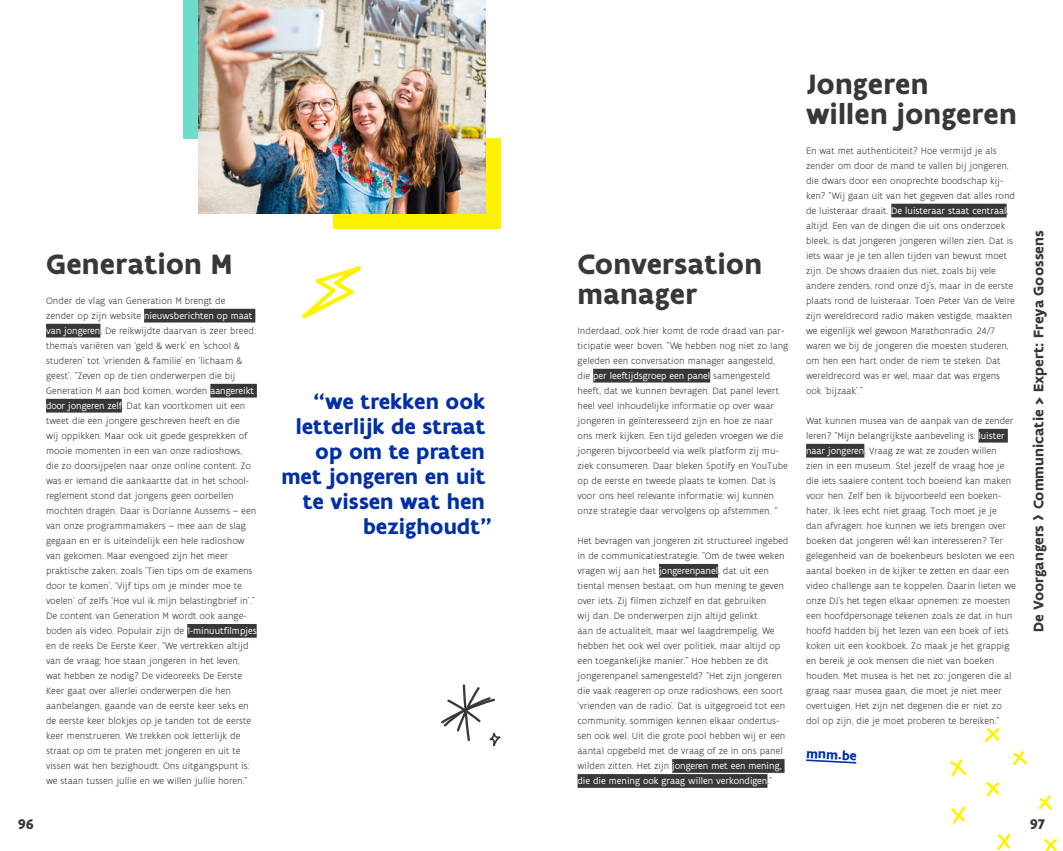
<style>
.page{position:relative;width:1063px;height:851px;background:#fff}
.page>*{position:absolute;margin:0;border:0;box-sizing:border-box;transform-origin:0 0}
.t1{font:700 30px/30px "Flanders Art Sans";color:#383839}
.t2{font:700 22.5px "Flanders Art Sans";color:#002fa7}
.t3{font:700 15px "Flanders Art Sans";color:#383839}
.t4{font:700 13.75px "Flanders Art Sans";color:#002fa7}
.t5{font:300 10px/15px "Flanders Art Sans";color:#383839}
.s1{font-weight:400;color:#fff}
</style>
<div class="page">
<div style="left:183px;top:0;width:15px;height:139px;background:#6ddccb"></div>
<div style="left:333px;top:139px;width:167px;height:90px;background:#fff200"></div>
<img style="left:198px;top:0;width:287px;height:214px">
<svg style="left:302px;top:266px;width:59px;height:53px"></svg>
<svg style="left:1038px;top:795px;width:14px;height:15px"></svg>
<svg style="left:986px;top:782px;width:14px;height:15px"></svg>
<svg style="left:1044px;top:839px;width:13px;height:11px"></svg>
<svg style="left:1013px;top:751px;width:15px;height:14px"></svg>
<svg style="left:984px;top:728px;width:16px;height:14px"></svg>
<svg style="left:950px;top:759px;width:17px;height:18px"></svg>
<svg style="left:951px;top:806px;width:15px;height:18px"></svg>
<svg style="left:997px;top:833px;width:14px;height:17px"></svg>
<svg style="left:441px;top:684px;width:60px;height:62px"></svg>
<div style="left:144px;top:309px;width:111px;height:13px;background:#383839"></div>
<div style="left:46px;top:324px;width:54px;height:13px;background:#383839"></div>
<div style="left:210px;top:384px;width:47px;height:13px;background:#383839"></div>
<div style="left:46px;top:399px;width:76px;height:13px;background:#383839"></div>
<div style="left:187px;top:624px;width:70px;height:13px;background:#383839"></div>
<div style="left:593px;top:369px;width:117px;height:13px;background:#383839"></div>
<div style="left:659px;top:564px;width:59px;height:13px;background:#383839"></div>
<div style="left:672px;top:759px;width:113px;height:13px;background:#383839"></div>
<div style="left:578px;top:774px;width:189px;height:13px;background:#383839"></div>
<div style="left:891px;top:204px;width:116px;height:13px;background:#383839"></div>
<div style="left:979px;top:429px;width:29px;height:13px;background:#383839"></div>
<div style="left:806px;top:444px;width:58px;height:13px;background:#383839"></div>
<svg style="left:806px;top:759px;width:51px;height:5px"></svg>
<h1 class="t1" style="left:46px;top:249px;width:188px">Generation M</h1>
<p class="t5" style="left:46px;top:293px;width:212px">Onder de vlag van Generation M brengt de<br>zender op zijn website <span class="s1">nieuwsberichten op maat van jongeren</span>. De reikwijdte daarvan is zeer breed: thema’s variëren van ‘geld &amp; werk’ en ‘school &amp; studeren’ tot ‘vrienden &amp; familie’ en ‘lichaam &amp; geest’. “Zeven op de tien onderwerpen die bij Generation M aan bod komen, worden <span class="s1">aangereikt door jongeren zelf</span>. Dat kan voortkomen uit een tweet die een jongere geschreven heeft en die<br>wij oppikken. Maar ook uit goede gesprekken of mooie momenten in een van onze radioshows, die zo doorsijpelen naar onze online content. Zo was er iemand die aankaartte dat in het school&shy;reglement stond dat jongens geen oorbellen mochten dragen. Daar is Dorianne Aussems – een van onze programmamakers – mee aan de slag gegaan en er is uiteindelijk een hele radioshow van gekomen. Maar evengoed zijn het meer praktische zaken, zoals ‘Tien tips om de examens door te komen’, ‘Vijf tips om je minder moe te voelen’ of zelfs ‘Hoe vul ik mijn belastingbrief in’.” De content van Generation M wordt ook aange&shy;boden als video. Populair zijn de <span class="s1">1-minuutfilmpjes </span>en de reeks De Eerste Keer. “We vertrekken altijd van de vraag: hoe staan jongeren in het leven, wat hebben ze nodig? De videoreeks De Eerste Keer gaat over allerlei onderwerpen die hen aanbelangen, gaande van de eerste keer seks en de eerste keer blokjes op je tanden tot de eerste keer menstrueren. We trekken ook letterlijk de straat op om te praten met jongeren en uit te vissen wat hen bezighoudt. Ons uitgangspunt is: we staan tussen jullie en we willen jullie horen.”</p>
<h2 class="t2" style="left:313px;top:387px;width:174px">“we trekken ook</h2>
<h2 class="t2" style="left:296px;top:412px;width:191px">letterlijk de straat</h2>
<h2 class="t2" style="left:315px;top:437px;width:171px">op om te praten</h2>
<h2 class="t2" style="left:281px;top:462px;width:206px">met jongeren en uit</h2>
<h2 class="t2" style="left:303px;top:487px;width:183px">te vissen wat hen</h2>
<h2 class="t2" style="left:363px;top:512px;width:130px">bezighoudt”</h2>
<h1 class="t1" style="left:578px;top:249px;width:186px">Conversation manager</h1>
<p class="t5" style="left:578px;top:323px;width:212px">Inderdaad, ook hier komt de rode draad van par&shy;ticipatie weer boven. “We hebben nog niet zo lang geleden een conversation manager aangesteld, die <span class="s1">per leeftijdsgroep een panel</span> samengesteld heeft, dat we kunnen bevragen. Dat panel levert heel veel inhoudelijke informatie op over waar jongeren in geïnteresseerd zijn en hoe ze naar ons merk kijken. Een tijd geleden vroegen we die jongeren bijvoorbeeld via welk platform zij mu&shy;ziek consumeren. Daar bleken Spotify en YouTube op de eerste en tweede plaats te komen. Dat is voor ons heel relevante informatie: wij kunnen onze strategie daar vervolgens op afstemmen. “</p>
<p class="t5" style="left:578px;top:533px;width:212px">Het bevragen van jongeren zit structureel ingebed in de communicatiestrategie. “Om de twee weken vragen wij aan het <span class="s1">jongerenpanel</span>, dat uit een tiental mensen bestaat, om hun mening te geven over iets. Zij filmen zichzelf en dat gebruiken<br>wij dan. De onderwerpen zijn altijd gelinkt<br>aan de actualiteit, maar wel laagdrempelig. We hebben het ook wel over politiek, maar altijd op een toegankelijke manier.” Hoe hebben ze dit jongerenpanel samengesteld? “Het zijn jongeren die vaak reageren op onze radioshows, een soort ‘vrienden van de radio’. Dat is uitgegroeid tot een community, sommigen kennen elkaar ondertus&shy;sen ook wel. Uit die grote pool hebben wij er een aantal opgebeld met de vraag of ze in ons panel wilden zitten. Het zijn <span class="s1">jongeren met een mening, die die mening ook graag willen verkondigen</span>.”</p>
<h1 class="t1" style="left:806px;top:69px;width:212px">Jongeren willen jongeren</h1>
<p class="t5" style="left:806px;top:143px;width:211px">En wat met authenticiteit? Hoe vermijd je als zender om door de mand te vallen bij jongeren, die dwars door een onoprechte boodschap kij&shy;ken? “Wij gaan uit van het gegeven dat alles rond de luisteraar draait. <span class="s1">De luisteraar staat centraal</span>, altijd. Een van de dingen die uit ons onderzoek bleek, is dat jongeren jongeren willen zien. Dat is iets waar je je ten allen tijden van bewust moet zijn. De shows draaien dus niet, zoals bij vele andere zenders, rond onze dj’s, maar in de eerste plaats rond de luisteraar. Toen Peter Van de Veire zijn wereldrecord radio maken vestigde, maakten we eigenlijk wel gewoon Marathonradio. 24/7 waren we bij de jongeren die moesten studeren, om hen een hart onder de riem te steken. Dat wereldrecord was er wel, maar dat was ergens ook ‘bijzaak’.”</p>
<p class="t5" style="left:806px;top:413px;width:211px">Wat kunnen musea van de aanpak van de zender leren? “Mijn belangrijkste aanbeveling is: <span class="s1">luister naar jongeren</span>. Vraag ze wat ze zouden willen zien in een museum. Stel jezelf de vraag hoe je die iets saaiere content toch boeiend kan maken voor hen. Zelf ben ik bijvoorbeeld een boeken&shy;hater, ik lees echt niet graag. Toch moet je je<br>dan afvragen: hoe kunnen we iets brengen over boeken dat jongeren wél kan interesseren? Ter gelegenheid van de boekenbeurs besloten we een aantal boeken in de kijker te zetten en daar een video challenge aan te koppelen. Daarin lieten we onze DJ’s het tegen elkaar opnemen: ze moesten een hoofdpersonage tekenen zoals ze dat in hun hoofd hadden bij het lezen van een boek of iets koken uit een kookboek. Zo maak je het grappig en bereik je ook mensen die niet van boeken houden. Met musea is het net zo: jongeren die al graag naar musea gaan, die moet je niet meer overtuigen. Het zijn net degenen die er niet zo dol op zijn, die je moet proberen te bereiken.”</p>
<h3 class="t4" style="left:807px;top:744px;width:52px;rotate:3deg">mnm.be</h3>
<h3 class="t3" style="left:1029px;top:632px;width:403px;rotate:-90deg">De Voorgangers › Communicatie &gt; Expert: Freya Goossens</h3>
<h3 class="t3" style="left:18px;top:814px;width:18px">96</h3>
<h3 class="t3" style="left:1030px;top:814px;width:17px">97</h3>
</div>
